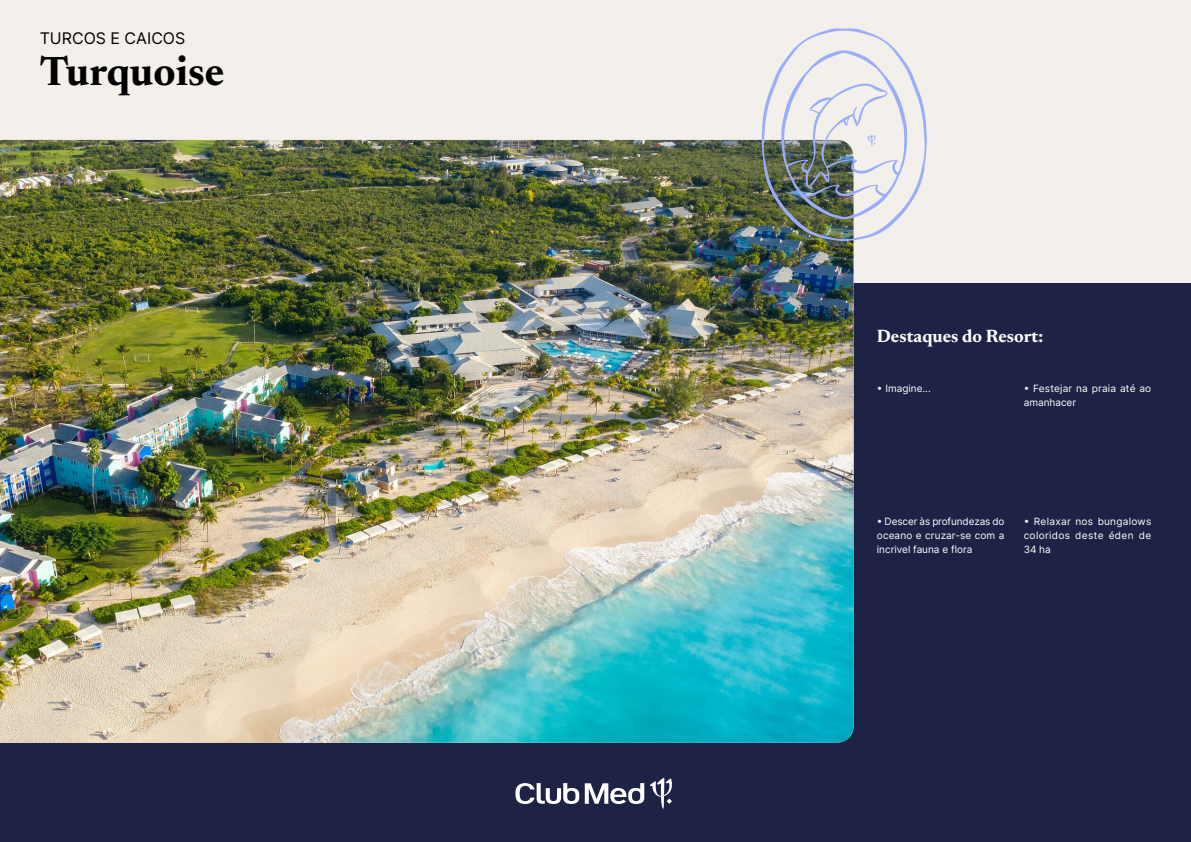
<style>
.page{position:relative;width:1191px;height:842px;background:#f3f0ec}
.page>*{position:absolute;margin:0;border:0;box-sizing:border-box;transform-origin:0 0}
.t1{font:700 41.5px "Newsreader 24 pt";color:#000}
.t2{font:700 18px "Newsreader 24 pt";color:#fff}
.t3{font:16px "Inter";color:#000}
.t4{font:10px/14px "Inter";letter-spacing:.005em;color:#fff;text-align:justify}
</style>
<div class="page">
<div style="left:0;top:283px;width:1191px;height:559px;background:#1e2346"></div>
<img style="left:0;top:140px;width:853px;height:603px">
<svg style="left:761px;top:28px;width:166px;height:213px"></svg>
<svg style="left:515px;top:778px;width:157px;height:31px"></svg>
<h3 class="t3" style="left:40px;top:26px;width:147px">TURCOS E CAICOS</h3>
<h1 class="t1" style="left:40px;top:41px;width:186px">Turquoise</h1>
<h2 class="t2" style="left:877px;top:323px;width:168px">Destaques do Resort:</h2>
<p class="t4" style="left:877px;top:381px;width:55px">• Imagine...</p>
<p class="t4" style="left:1023px;top:381px;width:129px">• Festejar na praia até ao amanhacer</p>
<p class="t4" style="left:877px;top:514px;width:129px">• Descer às profundezas do oceano e cruzar-se com a incrivel fauna e flora</p>
<p class="t4" style="left:1023px;top:514px;width:129px">• Relaxar nos bungalows coloridos deste éden de 34 ha</p>
</div>
